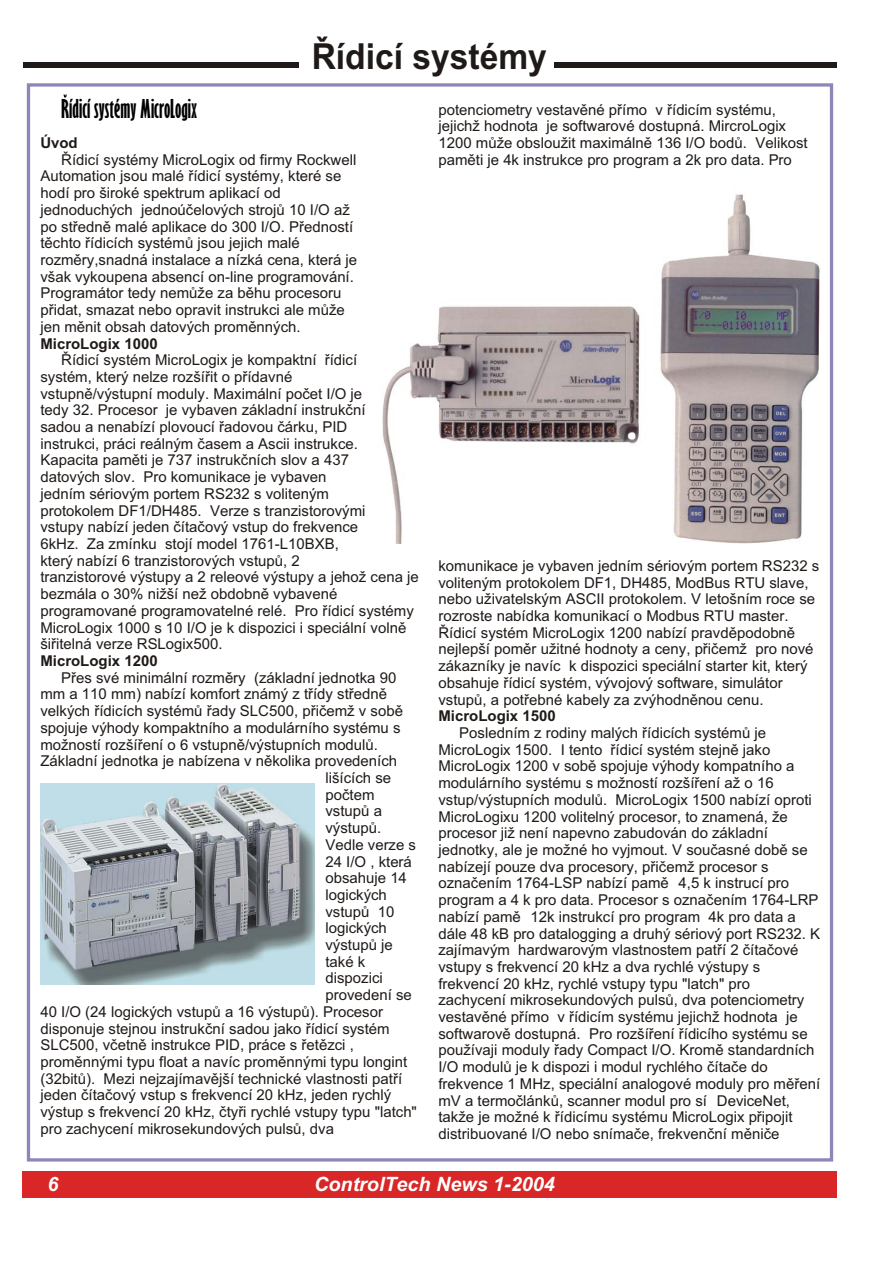
<style>
.page{position:relative;width:893px;height:1263px;background:#fff}
.page>*{position:absolute;margin:0;border:0;box-sizing:border-box;transform-origin:0 0}
.t1{font:700 35.85px "Arial";color:#1f1a17;scale:.94 1}
.t2{font:700 condensed 24px "Gill Sans MT Ext";color:#000}
.t3{font:italic 700 19.8px "Arial";color:#fff}
.t4{font:15px/16.6px "Arial";color:#1f1a17}
.t5{font:700 15px "Arial";color:#1f1a17}
</style>
<div class="page">
<div style="left:23px;top:62px;width:276px;height:6px;background:#1f1a17"></div>
<div style="left:554px;top:62px;width:282px;height:6px;background:#1f1a17"></div>
<div style="left:22px;top:1171px;width:815px;height:27px;background:#d92626"></div>
<svg style="left:63px;top:94px;width:4px;height:3px"></svg>
<img style="left:382px;top:194px;width:438px;height:349px">
<img style="left:41px;top:784px;width:273px;height:201px">
<h1 class="t1" style="left:312px;top:43px;width:252px">Øídicí systémy</h1>
<h2 class="t2" style="left:61px;top:99px;width:137px">Rídicí systémy MicroLogix</h2>
<p class="t4" style="left:438px;top:103px;width:349px">potenciometry vestavìné pøímo v øídicím systému, jejichž hodnota je softwarové dostupná. MircroLogix</p>
<p class="t5" style="left:40px;top:137px;width:39px">Úvod</p>
<p class="t4" style="left:438px;top:136px;width:371px">1200 mùže obsloužit maximálnì 136 I/O bodù. Velikost</p>
<p class="t4" style="left:61px;top:153px;width:297px">Øídicí systémy MicroLogix od firmy Rockwell</p>
<p class="t4" style="left:438px;top:153px;width:355px">pamìti je 4k instrukce pro program a 2k pro data. Pro</p>
<p class="t4" style="left:40px;top:169px;width:318px">Automation jsou malé øídicí systémy, které se hodí pro široké spektrum aplikací od jednoduchých jednoúèelových strojù 10 I/O až po støednì malé aplikace do 300 I/O. Pøedností tìchto øídicích systémù jsou jejich malé rozmìry,snadná instalace a nízká cena, která je však vykoupena absencí on-line programování.<br>Programátor tedy nemùže za bìhu procesoru pøidat, smazat nebo opravit instrukci ale mùže jen mìnit obsah datových promìnných.</p>
<p class="t5" style="left:40px;top:338px;width:119px">MicroLogix 1000</p>
<p class="t4" style="left:40px;top:353px;width:327px;text-indent:21px">Øídicí systém MicroLogix je kompaktní øídicí systém, který nelze rozšíøit o pøídavné vstupnì/výstupní moduly. Maximální poèet I/O je tedy 32. Procesor je vybaven základní instrukèní sadou a nenabízí plovoucí øadovou èárku, PID instrukci, práci reálným èasem a Ascii instrukce.<br>Kapacita pamìti je 737 instrukèních slov a 437 datových slov. Pro komunikace je vybaven jedním sériovým portem RS232 s voliteným protokolem DF1/DH485. Verze s tranzistorovými vstupy nabízí jeden èítaèový vstup do frekvence 6kHz. Za zmínku stojí model 1761-L10BXB, který nabízí 6 tranzistorových vstupù, 2</p>
<p class="t4" style="left:438px;top:559px;width:382px">komunikace je vybaven jedním sériovým portem RS232 s</p>
<p class="t4" style="left:40px;top:570px;width:380px">tranzistorové výstupy a 2 releové výstupy a jehož cena je</p>
<p class="t4" style="left:438px;top:576px;width:371px">voliteným protokolem DF1, DH485, ModBus RTU slave,</p>
<p class="t4" style="left:40px;top:587px;width:298px">bezmála o 30% nižší než obdobnì vybavené</p>
<p class="t4" style="left:438px;top:592px;width:378px">nebo uživatelským ASCII protokolem. V letošním roce se</p>
<p class="t4" style="left:40px;top:604px;width:375px">programované programovatelné relé. Pro øídicí systémy</p>
<p class="t4" style="left:438px;top:609px;width:351px">rozroste nabídka komunikací o Modbus RTU master.</p>
<p class="t4" style="left:40px;top:620px;width:367px">MicroLogix 1000 s 10 I/O je k dispozici i speciální volnì</p>
<p class="t4" style="left:438px;top:626px;width:358px">Øídicí systém MicroLogix 1200 nabízí pravdìpodobnì</p>
<p class="t4" style="left:40px;top:637px;width:184px">šiøitelná verze RSLogix500.</p>
<p class="t4" style="left:438px;top:642px;width:376px">nejlepší pomìr užitné hodnoty a ceny, pøièemž pro nové</p>
<p class="t5" style="left:40px;top:655px;width:119px">MicroLogix 1200</p>
<p class="t4" style="left:438px;top:659px;width:371px">zákazníky je navíc k dispozici speciální starter kit, který</p>
<p class="t4" style="left:61px;top:671px;width:336px">Pøes své minimální rozmìry (základní jednotka 90</p>
<p class="t4" style="left:438px;top:676px;width:346px">obsahuje øídicí systém, vývojový software, simulátor</p>
<p class="t4" style="left:40px;top:687px;width:348px">mm a 110 mm) nabízí komfort známý z tøídy støednì</p>
<p class="t4" style="left:438px;top:692px;width:327px">vstupù, a potøebné kabely za zvýhodnìnou cenu.</p>
<p class="t4" style="left:40px;top:704px;width:364px">velkých øídicích systémù øady SLC500, pøièemž v sobì</p>
<p class="t5" style="left:438px;top:711px;width:119px">MicroLogix 1500</p>
<p class="t4" style="left:40px;top:721px;width:361px">spojuje výhody kompaktního a modulárního systému s</p>
<p class="t4" style="left:459px;top:726px;width:308px">Posledním z rodiny malých øídicích systémù je</p>
<p class="t4" style="left:40px;top:737px;width:339px">možností rozšíøení o 6 vstupnì/výstupních modulù.</p>
<p class="t4" style="left:438px;top:743px;width:333px">MicroLogix 1500. I tento øídicí systém stejnì jako</p>
<p class="t4" style="left:40px;top:754px;width:358px">Základní jednotka je nabízena v nìkolika provedeních</p>
<p class="t4" style="left:438px;top:759px;width:357px">MicroLogix 1200 v sobì spojuje výhody kompatního a</p>
<p class="t4" style="left:325px;top:771px;width:67px">lišících se</p>
<p class="t4" style="left:438px;top:776px;width:337px">modulárního systému s možností rozšíøení až o 16</p>
<p class="t4" style="left:325px;top:788px;width:51px">poètem</p>
<p class="t4" style="left:438px;top:793px;width:375px">vstup/výstupních modulù. MicroLogix 1500 nabízí oproti</p>
<p class="t4" style="left:325px;top:804px;width:58px">vstupù a</p>
<p class="t4" style="left:438px;top:809px;width:351px">MicroLogixu 1200 volitelný procesor, to znamená, že</p>
<p class="t4" style="left:325px;top:821px;width:57px">výstupù.</p>
<p class="t4" style="left:438px;top:826px;width:331px">procesor již není napevno zabudován do základní</p>
<p class="t4" style="left:325px;top:838px;width:92px">Vedle verze s</p>
<p class="t4" style="left:438px;top:843px;width:371px">jednotky, ale je možné ho vyjmout. V souèasné dobì se</p>
<p class="t4" style="left:325px;top:854px;width:88px">24 I/O , která</p>
<p class="t4" style="left:438px;top:860px;width:332px">nabízejí pouze dva procesory, pøièemž procesor s</p>
<p class="t4" style="left:325px;top:871px;width:83px">obsahuje 14</p>
<p class="t4" style="left:438px;top:876px;width:352px">oznaèením 1764-LSP nabízí pamì 4,5 k instrucí pro</p>
<p class="t4" style="left:325px;top:888px;width:63px">logických</p>
<p class="t4" style="left:438px;top:893px;width:381px">program a 4 k pro data. Procesor s oznaèením 1764-LRP</p>
<p class="t4" style="left:325px;top:905px;width:71px">vstupù 10</p>
<p class="t4" style="left:438px;top:910px;width:359px">nabízí pamì 12k instrukcí pro program 4k pro data a</p>
<p class="t4" style="left:325px;top:921px;width:63px">logických</p>
<p class="t4" style="left:438px;top:926px;width:383px">dále 48 kB pro datalogging a druhý sériový port RS232. K</p>
<p class="t4" style="left:325px;top:938px;width:69px">výstupù je</p>
<p class="t4" style="left:438px;top:943px;width:361px">zajímavým hardwarovým vlastnostem patøí 2 èítaèové</p>
<p class="t4" style="left:325px;top:955px;width:41px">také k</p>
<p class="t4" style="left:438px;top:960px;width:323px">vstupy s frekvencí 20 kHz a dva rychlé výstupy s</p>
<p class="t4" style="left:325px;top:971px;width:59px">dispozici</p>
<p class="t4" style="left:438px;top:977px;width:313px">frekvencí 20 kHz, rychlé vstupy typu "latch" pro</p>
<p class="t4" style="left:325px;top:988px;width:88px">provedení se</p>
<p class="t4" style="left:438px;top:993px;width:367px">zachycení mikrosekundových pulsù, dva potenciometry</p>
<p class="t4" style="left:40px;top:1005px;width:344px">40 I/O (24 logických vstupù a 16 výstupù). Procesor</p>
<p class="t4" style="left:438px;top:1010px;width:361px">vestavìné pøímo v øídicím systému jejichž hodnota je</p>
<p class="t4" style="left:40px;top:1021px;width:351px">disponuje stejnou instrukèní sadou jako øídicí systém</p>
<p class="t4" style="left:438px;top:1027px;width:371px">softwarovì dostupná. Pro rozšíøení øídicího systému se</p>
<p class="t4" style="left:40px;top:1038px;width:315px">SLC500, vèetnì instrukce PID, práce s øetìzci ,</p>
<p class="t4" style="left:438px;top:1043px;width:377px">používaji moduly øady Compact I/O. Kromì standardních</p>
<p class="t4" style="left:40px;top:1055px;width:368px">promìnnými typu float a navíc promìnnými typu longint</p>
<p class="t4" style="left:438px;top:1060px;width:331px">I/O modulù je k dispozi i modul rychlého èítaèe do</p>
<p class="t4" style="left:40px;top:1072px;width:363px">(32bitù). Mezi nejzajímavìjší technické vlastnosti patøí</p>
<p class="t4" style="left:438px;top:1077px;width:383px">frekvence 1 MHz, speciální analogové moduly pro mìøení</p>
<p class="t4" style="left:40px;top:1088px;width:352px">jeden èítaèový vstup s frekvencí 20 kHz, jeden rychlý</p>
<p class="t4" style="left:438px;top:1094px;width:353px">mV a termoèlánkù, scanner modul pro sí DeviceNet,</p>
<p class="t4" style="left:40px;top:1105px;width:378px">výstup s frekvencí 20 kHz, ètyøi rychlé vstupy typu "latch"</p>
<p class="t4" style="left:438px;top:1110px;width:356px">takže je možné k øídicímu systému MicroLogix pøipojit</p>
<p class="t4" style="left:40px;top:1122px;width:295px">pro zachycení mikrosekundových pulsù, dva</p>
<p class="t4" style="left:438px;top:1127px;width:342px">distribuované I/O nebo snímaèe, frekvenèní mìnièe</p>
<h3 class="t3" style="left:47px;top:1173px;width:12px">6</h3>
<h3 class="t3" style="left:314px;top:1173px;width:242px">ControlTech News 1-2004</h3>
</div>
